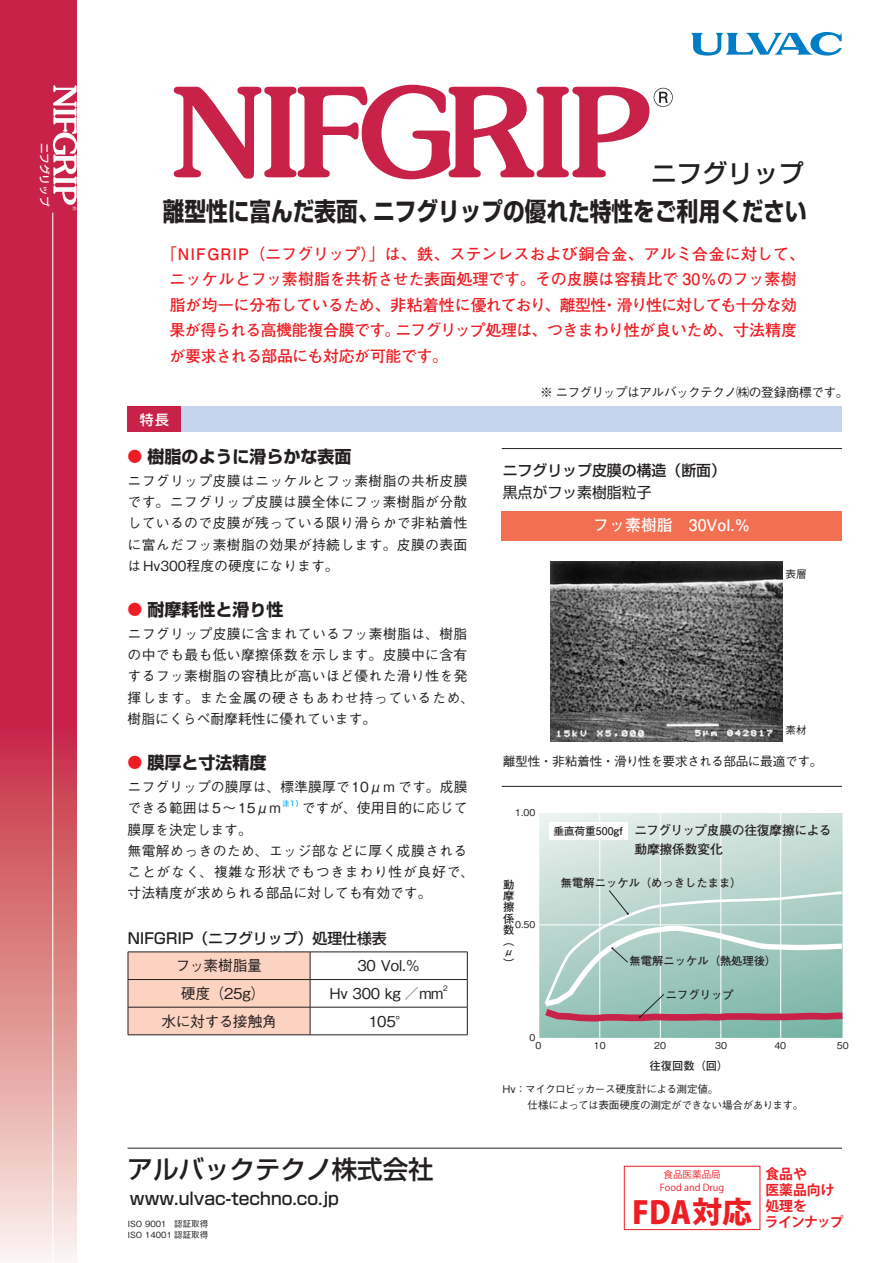
<style>
.page{position:relative;width:893px;height:1263px;background:#fff}
.page>*{position:absolute;margin:0;border:0;box-sizing:border-box;transform-origin:0 0}
.t1{font:800 30.9px "Koz Go Pro";color:#ee1d23}
.t2{font:700 25.5px "Shin Go Pro";color:#231f20;scale:.85 1}
.t3{font:500 25.5px "Shin Go Pro";color:#231f20}
.t4{font:700 16.95px "Shin Go Pro";color:#231f20}
.t5{font:500 16.95px "Shin Go Pro";color:#231f20}
.t6{font:700 15.9px/25.5px "Futo Go B101 Pro";letter-spacing:-.015em;color:#ee1d23}
.t7{font:700 15.9px "Futo Go B101 Pro";color:#fff}
.t8{font:500 14.85px "Gothic BBB Pro";letter-spacing:-.02em;color:#231f20}
.t9{font:500 14.85px "Shin Go Pro";color:#231f20}
.t10{font:14.85px "Shin Go Pro";color:#231f20}
.t11{font:500 13.8px/21.3px "Gothic BBB Pro";letter-spacing:.025em;color:#231f20}
.t12{font:500 13.8px/21.3px "Gothic BBB Pro";letter-spacing:.005em;color:#231f20}
.t13{font:700 13.8px/15.9px "Koz Go Pro";color:#ee1d23}
.t14{font:500 13.8px "Gothic BBB Pro";color:#231f20}
.t15{font:500 13.8px "Shin Go Pro";color:#fff}
.t16{font:500 12.75px "Gothic BBB Pro";letter-spacing:-.045em;color:#231f20}
.t17{font:700 12.75px/19.2px "Futo Go B101 Pro";letter-spacing:-.02em;color:#231f20}
.t18{font:11.25px/11.2px "Futo Go B101 Pro Bold 83 pv RKSJ H";color:#231f20;text-align:justify}
.t19{font:500 10.65px/15.9px "Gothic BBB Pro";letter-spacing:-.035em;color:#231f20}
.t20{font:500 10.65px "Shin Go Pro";color:#fff}
.t21{font:9.6px/13.8px "Koz Go Pro";color:#ee1d23;text-align:center}
.t22{font:9.45px "Gothic BBB Pro Medium 83 pv RKSJ H";color:#231f20}
.t23{font:italic 9.3px "Futo Go B101 Pro Bold 83 pv RKSJ H";color:#231f20}
.t24{font:500 8.55px/11.7px "Gothic BBB Pro";color:#231f20}
.t25{font:500 7.5px "Gothic BBB Pro";color:#231f20}
.t26{font:6.9px "Hira Kaku Pro W6";color:#00aeef}
.s1{font-family:"Futo Go B101 Pro";font-size:14.85px;color:#ee1d23}
.s2{font-family:"Futo Go B101 Pro Bold 83 pv RKSJ H";font-weight:400;font-size:10.65px}
.s3{font-size:29.7px}
</style>
<div class="page">
<svg style="left:174px;top:85px;width:499px;height:94px"></svg>
<div style="left:0;top:0;width:76px;height:731px;background:#c82249"></div>
<div style="left:0;top:726px;width:76px;height:537px;background:linear-gradient(to bottom,#c52b3e,#faf3e6)"></div>
<svg style="left:53px;top:85px;width:24px;height:126px"></svg>
<hr style="left:52px;top:213px;width:1px;height:1050px;background:#fff">
<div style="left:128px;top:407px;width:53px;height:25px;background:#c82249"></div>
<div style="left:181px;top:407px;width:661px;height:25px;background:#c6d5ed"></div>
<hr style="left:128px;top:1148px;width:714px;height:1px;background:#231f20">
<svg style="left:539px;top:813px;width:304px;height:225px;background:#c2dbd4"></svg>
<hr style="left:599px;top:813px;width:1px;height:225px;background:#fff">
<hr style="left:660px;top:813px;width:1px;height:225px;background:#fff">
<hr style="left:721px;top:813px;width:1px;height:225px;background:#fff">
<hr style="left:780px;top:813px;width:1px;height:225px;background:#fff">
<svg style="left:539px;top:890px;width:304px;height:135px;background:#acc5bf"></svg>
<div style="left:549px;top:822px;width:78px;height:18px;background:#fff"></div>
<div style="left:502px;top:511px;width:340px;height:29px;background:#f36f51"></div>
<img style="left:551px;top:561px;width:231px;height:180px">
<svg style="left:691px;top:32px;width:151px;height:24px"></svg>
<hr style="left:310px;top:952px;width:158px;height:1px;background:#231f20">
<hr style="left:310px;top:979px;width:158px;height:1px;background:#231f20">
<hr style="left:310px;top:1007px;width:158px;height:1px;background:#231f20">
<svg style="left:128px;top:952px;width:183px;height:82px;background:#f3cbba"></svg>
<svg style="left:467px;top:952px;width:1px;height:82px"></svg>
<hr style="left:128px;top:1034px;width:182px;height:1px;background:#231f20">
<hr style="left:310px;top:1034px;width:158px;height:1px;background:#231f20">
<hr style="left:502px;top:448px;width:340px;height:1px;background:#231f20">
<hr style="left:502px;top:786px;width:340px;height:1px;background:#231f20">
<div style="left:624px;top:1166px;width:136px;height:64px;border:1px solid #ee1d23"></div>
<p class="t20" style="left:53px;top:143px;width:65px;rotate:90deg">ニフグリップ</p>
<h2 class="t3" style="left:651px;top:153px;width:155px">ニフグリップ</h2>
<h2 class="t2" style="left:163px;top:192px;width:759px">離型性に富んだ表面、ニフグリップの優れた特性をご利用ください</h2>
<p class="t6" style="left:169px;top:239px;width:637px;text-indent:-8px">「NIFGRIP（ニフグリップ）」は、鉄、ステンレスおよび銅合金、アルミ合金に対して、ニッケルとフッ素樹脂を共析させた表面処理です。その皮膜は容積比で 30％のフッ素樹脂が均一に分布しているため、非粘着性に優れており、離型性・滑り性に対しても十分な効果が得られる高機能複合膜です。ニフグリップ処理は、つきまわり性が良いため、寸法精度が要求される部品にも対応が可能です。</p>
<p class="t15" style="left:140px;top:408px;width:31px">特長</p>
<p class="t4" style="left:128px;top:443px;width:225px"><span class="s1">●</span> 樹脂のように滑らかな表面</p>
<p class="t11" style="left:128px;top:468px;width:341px;text-align:justify">ニフグリップ皮膜はニッケルとフッ素樹脂の共析皮膜です。ニフグリップ皮膜は膜全体にフッ素樹脂が分散しているので皮膜が残っている限り滑らかで非粘着性に富んだフッ素樹脂の効果が持続します。皮膜の表面はHv300程度の硬度になります。</p>
<p class="t4" style="left:128px;top:596px;width:157px"><span class="s1">●</span> 耐摩耗性と滑り性</p>
<p class="t11" style="left:128px;top:621px;width:348px">ニフグリップ皮膜に含まれているフッ素樹脂は、樹脂の中でも最も低い摩擦係数を示します。皮膜中に含有するフッ素樹脂の容積比が高いほど優れた滑り性を発揮します。また金属の硬さもあわせ持っているため、樹脂にくらべ耐摩耗性に優れています。</p>
<p class="t4" style="left:128px;top:749px;width:140px"><span class="s1">●</span> 膜厚と寸法精度</p>
<p class="t12" style="left:128px;top:774px;width:341px">ニフグリップの膜厚は、標準膜厚で10μm です。成膜できる範囲は5〜15μm</p>
<p class="t26" style="left:282px;top:797px;width:22px">注1）</p>
<p class="t14" style="left:302px;top:797px;width:167px">ですが、使用目的に応じて</p>
<p class="t11" style="left:128px;top:817px;width:348px">膜厚を決定します。<br>無電解めっきのため、エッジ部などに厚く成膜されることがなく、複雑な形状でもつきまわり性が良好で、寸法精度が求められる部品に対しても有効です。</p>
<p class="t9" style="left:128px;top:926px;width:261px">NIFGRIP（ニフグリップ）処理仕様表</p>
<p class="t8" style="left:176px;top:954px;width:88px">フッ素樹脂量</p>
<p class="t8" style="left:357px;top:954px;width:64px">30 Vol.％</p>
<p class="t8" style="left:181px;top:981px;width:86px">硬度（25g）</p>
<p class="t8" style="left:329px;top:981px;width:115px">Hv 300 kg ／mm</p>
<p class="t25" style="left:443px;top:982px;width:6px">2</p>
<p class="t8" style="left:161px;top:1009px;width:117px">水に対する接触角</p>
<p class="t8" style="left:369px;top:1009px;width:43px">105°</p>
<h2 class="t3" style="left:128px;top:1148px;width:308px">アルバックテクノ株式会社</h2>
<p class="t24" style="left:128px;top:1216px;width:82px">ISO 9001 認証取得<br>ISO 14001 認証取得</p>
<p class="t5" style="left:130px;top:1184px;width:210px">www.ulvac-techno.co.jp</p>
<p class="t16" style="left:540px;top:382px;width:310px">※ ニフグリップはアルバックテクノ㈱の登録商標です。</p>
<p class="t9" style="left:503px;top:458px;width:232px">ニフグリップ皮膜の構造（断面）　</p>
<p class="t10" style="left:503px;top:480px;width:150px">黒点がフッ素樹脂粒子</p>
<p class="t7" style="left:593px;top:512px;width:159px">フッ素樹脂　30Vol.％</p>
<p class="t19" style="left:786px;top:565px;width:23px">表層</p>
<p class="t19" style="left:786px;top:721px;width:23px">素材</p>
<p class="t16" style="left:503px;top:751px;width:321px">離型性・非粘着性・滑り性を要求される部品に最適です。</p>
<p class="t22" style="left:515px;top:805px;width:22px">1.00</p>
<p class="t18" style="left:503px;top:877px;width:13px">動摩擦係数（</p>
<p class="t18" style="left:503px;top:956px;width:13px">）</p>
<p class="t22" style="left:515px;top:917px;width:22px">0.50</p>
<p class="t23" style="left:504px;top:944px;width:13px">μ</p>
<p class="t17" style="left:634px;top:819px;width:198px;text-indent:-81px"><span class="s2">垂直荷重500gf</span> ニフグリップ皮膜の往復摩擦による動摩擦係数変化</p>
<p class="t18" style="left:561px;top:876px;width:182px">無電解ニッケル（めっきしたまま）</p>
<p class="t18" style="left:630px;top:953px;width:148px">無電解ニッケル（熱処理後）</p>
<p class="t18" style="left:666px;top:987px;width:69px">ニフグリップ</p>
<p class="t22" style="left:529px;top:1029px;width:7px">0</p>
<p class="t22" style="left:536px;top:1038px;width:7px">0</p>
<p class="t22" style="left:594px;top:1038px;width:13px">10</p>
<p class="t22" style="left:654px;top:1038px;width:13px">20</p>
<p class="t22" style="left:715px;top:1038px;width:13px">30</p>
<p class="t22" style="left:774px;top:1038px;width:13px">40</p>
<p class="t22" style="left:837px;top:1038px;width:13px">50</p>
<p class="t18" style="left:649px;top:1059px;width:81px">往復回数（回）</p>
<p class="t19" style="left:503px;top:1079px;width:302px">Hv：マイクロビッカース硬度計による測定値。<br>　　 仕様によっては表面硬度の測定ができない場合があります。</p>
<p class="t21" style="left:660px;top:1167px;width:66px">食品医薬品局<br>Food and Drug</p>
<h1 class="t1" style="left:632px;top:1192px;width:121px">FDA<span class="s3">対応</span></h1>
<p class="t13" style="left:765px;top:1167px;width:80px">食品や<br>医薬品向け処理を<br>ラインナップ</p>
</div>
